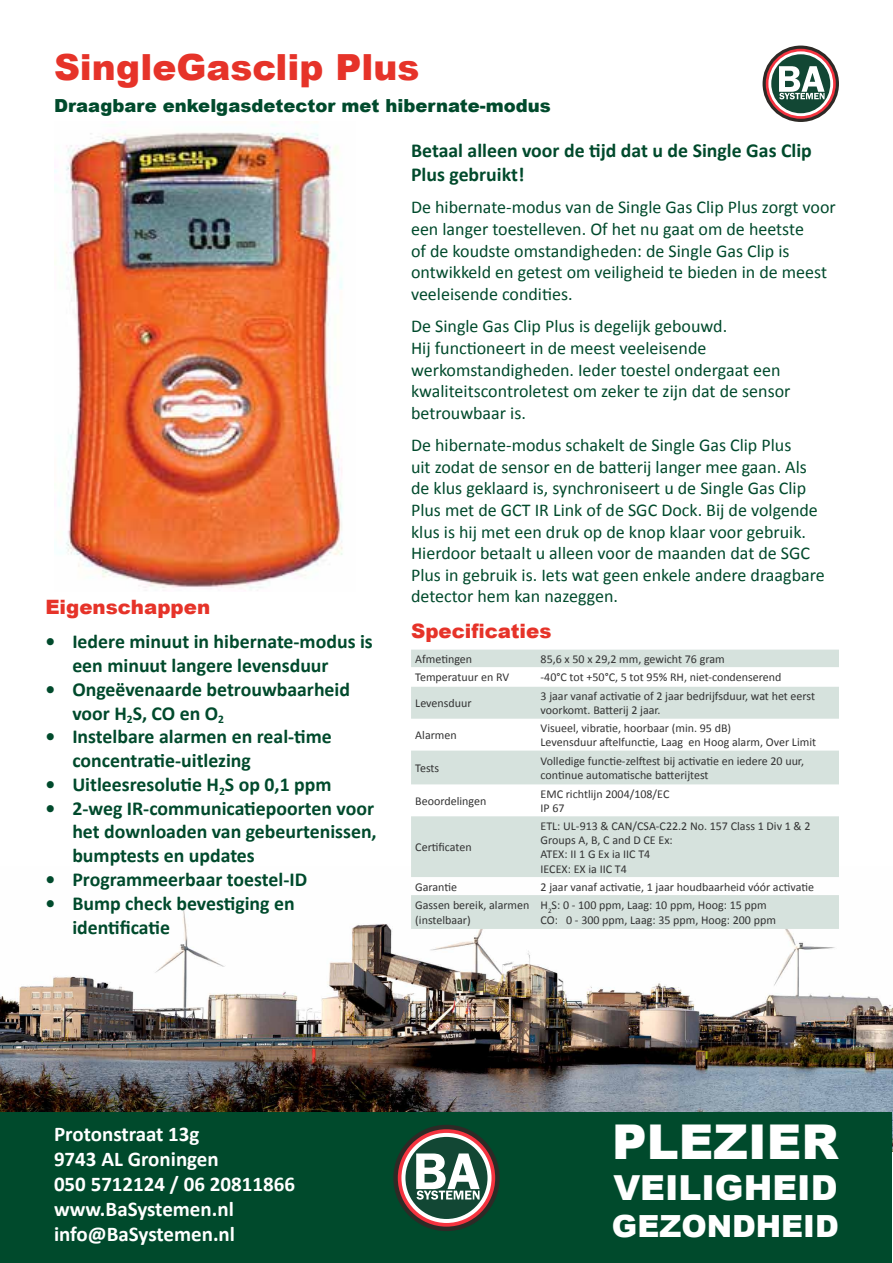
<style>
.page{position:relative;width:893px;height:1263px;background:#fff}
.page>*{position:absolute;margin:0;border:0;box-sizing:border-box;transform-origin:0 0}
.t1{font:900 48px "Arial";color:#fff}
.t2{font:900 36px "Arial";color:#e63329}
.t3{font:900 34.5px "Arial";color:#fff}
.t4{font:900 30.6px "Arial";color:#fff}
.t5{font:700 21px/25.2px "Calibri";color:#fff}
.t6{font:700 19.8px/23.7px "Calibri";color:#004a2c}
.t7{font:900 19.8px "Arial";color:#e63329}
.t8{font:18px/21.6px "Calibri";color:#004a2c}
.t9{font:900 18px "Arial";color:#004a2c}
.t10{font:12px/14.4px "Calibri";color:#333}
</style>
<div class="page">
<img style="left:54px;top:124px;width:289px;height:465px">
<img style="left:0;top:907px;width:893px;height:245px">
<div style="left:1px;top:1112px;width:891px;height:151px;background:#004a2c"></div>
<svg style="left:393px;top:1125px;width:107px;height:106px;background:#362b27"></svg>
<svg style="left:398px;top:1129px;width:97px;height:97px"></svg>
<svg style="left:401px;top:1133px;width:90px;height:90px"></svg>
<div style="left:405px;top:1137px;width:82px;height:82px;background:#124734;border-radius:50%"></div>
<svg style="left:416px;top:1153px;width:64px;height:46px"></svg>
<svg style="left:763px;top:46px;width:76px;height:76px"></svg>
<svg style="left:766px;top:49px;width:70px;height:70px"></svg>
<svg style="left:768px;top:51px;width:65px;height:65px"></svg>
<div style="left:771px;top:54px;width:59px;height:59px;background:#124734;border-radius:50%"></div>
<svg style="left:779px;top:66px;width:46px;height:33px"></svg>
<svg style="left:411px;top:650px;width:428px;height:279px;fill:#d6e2dd"></svg>
<h2 class="t2" style="left:54px;top:41px;width:367px">SingleGasclip Plus</h2>
<p class="t9" style="left:54px;top:93px;width:498px">Draagbare enkelgasdetector met hibernate-modus</p>
<p class="t7" style="left:45px;top:592px;width:166px">Eigenschappen</p>
<p class="t6" style="left:72px;top:630px;width:302px;text-indent:-27px">• Iedere minuut in hibernate-modus is een minuut langere levensduur</p>
<p class="t6" style="left:72px;top:677px;width:279px;text-indent:-27px">• Ongeëvenaarde betrouwbaarheid voor H<sub>2</sub>S, CO en O<sub>2</sub></p>
<p class="t6" style="left:72px;top:725px;width:261px;text-indent:-27px">• Instelbare alarmen en real-time concentratie-uitlezing</p>
<p class="t6" style="left:45px;top:772px;width:288px">• Uitleesresolutie H<sub>2</sub>S op 0,1 ppm</p>
<p class="t6" style="left:72px;top:796px;width:306px;text-indent:-27px">• 2-weg IR-communicatiepoorten voor het downloaden van gebeurtenissen, bumptests en updates</p>
<p class="t6" style="left:45px;top:867px;width:263px">• Programmeerbaar toestel-ID</p>
<p class="t6" style="left:72px;top:891px;width:224px;text-indent:-27px">• Bump check bevestiging en identificatie</p>
<p class="t6" style="left:411px;top:139px;width:402px">Betaal alleen voor de tijd dat u de Single Gas Clip<br>Plus gebruikt!</p>
<p class="t8" style="left:411px;top:197px;width:426px">De hibernate-modus van de Single Gas Clip Plus zorgt voor een langer toestelleven. Of het nu gaat om de heetste<br>of de koudste omstandigheden: de Single Gas Clip is ontwikkeld en getest om veiligheid te bieden in de meest veeleisende condities.</p>
<p class="t8" style="left:411px;top:316px;width:381px">De Single Gas Clip Plus is degelijk gebouwd.<br>Hij functioneert in de meest veeleisende werkomstandigheden. Ieder toestel ondergaat een kwaliteitscontroletest om zeker te zijn dat de sensor betrouwbaar is.</p>
<p class="t8" style="left:411px;top:434px;width:415px">De hibernate-modus schakelt de Single Gas Clip Plus<br>uit zodat de sensor en de batterij langer mee gaan. Als de klus geklaard is, synchroniseert u de Single Gas Clip Plus met de GCT IR Link of de SGC Dock. Bij de volgende klus is hij met een druk op de knop klaar voor gebruik.<br>Hierdoor betaalt u alleen voor de maanden dat de SGC Plus in gebruik is. Iets wat geen enkele andere draagbare detector hem kan nazeggen.</p>
<p class="t7" style="left:411px;top:616px;width:142px">Specificaties</p>
<p class="t10" style="left:415px;top:652px;width:58px">Afmetingen</p>
<p class="t10" style="left:541px;top:652px;width:186px">85,6 x 50 x 29,2 mm, gewicht 76 gram</p>
<p class="t10" style="left:415px;top:670px;width:95px">Temperatuur en RV</p>
<p class="t10" style="left:541px;top:670px;width:242px">-40°C tot +50°C, 5 tot 95% RH, niet-condenserend</p>
<p class="t10" style="left:415px;top:696px;width:58px">Levensduur</p>
<p class="t10" style="left:541px;top:689px;width:276px">3 jaar vanaf activatie of 2 jaar bedrijfsduur, wat het eerst voorkomt. Batterij 2 jaar.</p>
<p class="t10" style="left:415px;top:728px;width:43px">Alarmen</p>
<p class="t10" style="left:541px;top:721px;width:277px">Visueel, vibratie, hoorbaar (min. 95 dB)<br>Levensduur aftelfunctie, Laag en Hoog alarm, Over Limit</p>
<p class="t10" style="left:415px;top:761px;width:26px">Tests</p>
<p class="t10" style="left:541px;top:754px;width:265px">Volledige functie-zelftest bij activatie en iedere 20 uur, continue automatische batterijtest</p>
<p class="t10" style="left:415px;top:794px;width:73px">Beoordelingen</p>
<p class="t10" style="left:541px;top:786px;width:130px">EMC richtlijn 2004/108/EC<br>IP 67</p>
<p class="t10" style="left:415px;top:840px;width:58px">Certificaten</p>
<p class="t10" style="left:541px;top:818px;width:272px">ETL: UL-913 &amp; CAN/CSA-C22.2 No. 157 Class 1 Div 1 &amp; 2<br>Groups A, B, C and D CE Ex:<br>ATEX: II 1 G Ex ia IIC T4<br>IECEX: EX ia IIC T4</p>
<p class="t10" style="left:415px;top:879px;width:43px">Garantie</p>
<p class="t10" style="left:541px;top:879px;width:275px">2 jaar vanaf activatie, 1 jaar houdbaarheid vóór activatie</p>
<p class="t10" style="left:415px;top:898px;width:116px">Gassen bereik, alarmen (instelbaar)</p>
<p class="t10" style="left:541px;top:898px;width:237px">H<sub>2</sub>S: 0 - 100 ppm, Laag: 10 ppm, Hoog: 15 ppm<br>CO: 0 - 300 ppm, Laag: 35 ppm, Hoog: 200 ppm</p>
<p class="t5" style="left:54px;top:1121px;width:242px">Protonstraat 13g<br>9743 AL Groningen<br>050 5712124 / 06 20811866 www.BaSystemen.nl info@BaSystemen.nl</p>
<h1 class="t1" style="left:612px;top:1107px;width:228px">PLEZIER</h1>
<h3 class="t3" style="left:613px;top:1163px;width:226px">VEILIGHEID</h3>
<h3 class="t4" style="left:612px;top:1204px;width:228px">GEZONDHEID</h3>
</div>
